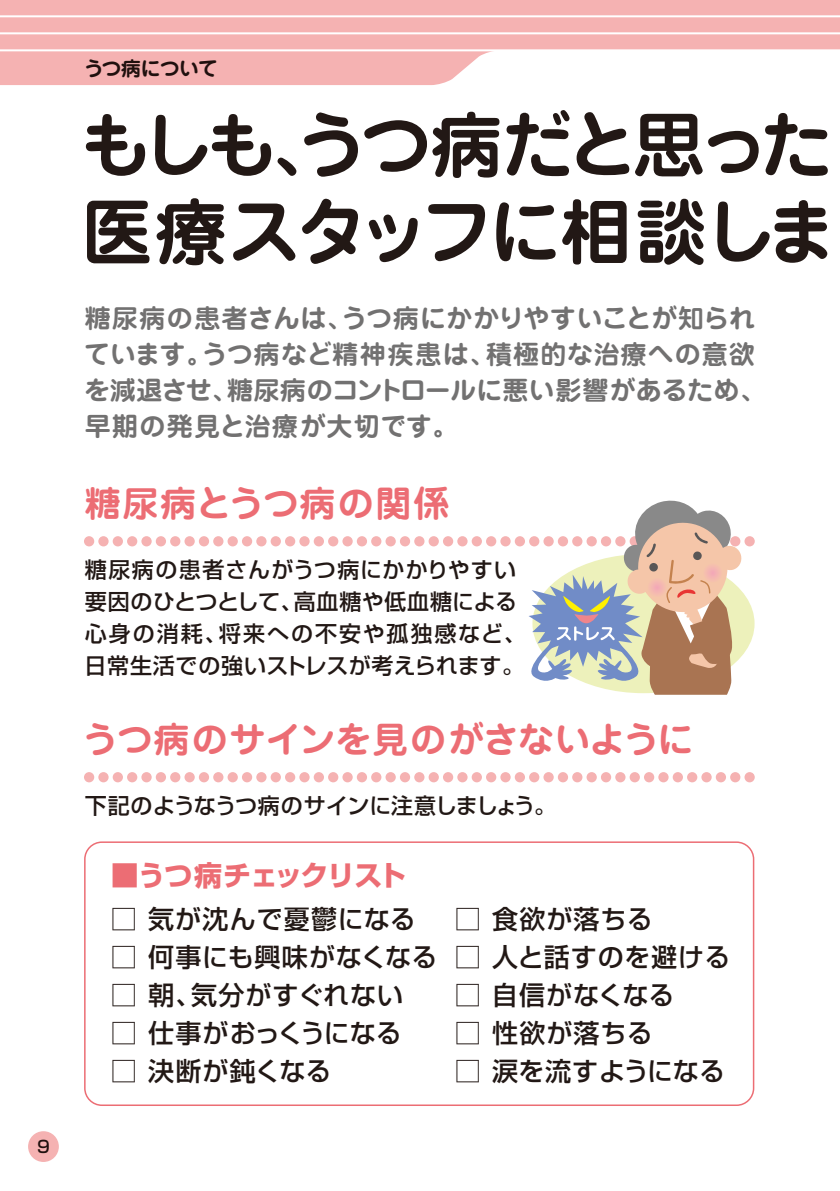
<style>
.page{position:relative;width:840px;height:1191px;background:#fff}
.page>*{position:absolute;margin:0;border:0;box-sizing:border-box;transform-origin:0 0}
.t1{font:700 72px/86.6px "Jun 501 Pro";letter-spacing:-.08em;color:#221815}
.t2{font:700 36px "Jun 501 Pro";letter-spacing:-.01em;color:#ec6d74}
.t3{font:700 36px "Jun 501 Pro";letter-spacing:.05em;color:#ec6d74}
.t4{font:700 28px "Shin Go Pro";letter-spacing:-.04em;color:#ec6d74}
.t5{font:700 26px/36px "Jun 501 Pro";letter-spacing:.02em;color:#727171}
.t6{font:500 26px "Shin Go Pro";letter-spacing:.03em;color:#221815}
.t7{font:500 26px "Shin Go Pro";letter-spacing:-.005em;color:#221815}
.t8{font:500 26px "Shin Go Pro";letter-spacing:.01em;color:#221815}
.t9{font:500 22px/32px "Shin Go Pro";letter-spacing:.035em;color:#221815}
.t10{font:500 22px "Shin Go Pro";letter-spacing:-.015em;color:#221815}
.t11{font:700 20px "Jun 501 Pro";letter-spacing:-.04em;color:#221815}
.t12{font:500 16.8px "Shin Go Pro";color:#221815}
</style>
<div class="page">
<svg style="left:0;top:0;width:839px;height:85px;fill:#f5b2b2"></svg>
<hr style="left:0;top:15px;width:839px;height:2px;background:#fff">
<hr style="left:0;top:32px;width:839px;height:2px;background:#fff">
<hr style="left:0;top:49px;width:839px;height:2px;background:#fff">
<div style="left:28px;top:1131px;width:31px;height:31px;background:#f5b2b2;border-radius:50%"></div>
<div style="left:84px;top:536px;width:10px;height:10px;background:#f5b2b2;border-radius:50%"></div>
<div style="left:98px;top:536px;width:10px;height:10px;background:#f5b2b2;border-radius:50%"></div>
<div style="left:113px;top:536px;width:10px;height:10px;background:#f5b2b2;border-radius:50%"></div>
<div style="left:127px;top:536px;width:10px;height:10px;background:#f5b2b2;border-radius:50%"></div>
<div style="left:141px;top:536px;width:11px;height:10px;background:#f5b2b2;border-radius:50%"></div>
<div style="left:156px;top:536px;width:10px;height:10px;background:#f5b2b2;border-radius:50%"></div>
<div style="left:170px;top:536px;width:10px;height:10px;background:#f5b2b2;border-radius:50%"></div>
<div style="left:184px;top:536px;width:11px;height:10px;background:#f5b2b2;border-radius:50%"></div>
<div style="left:199px;top:536px;width:10px;height:10px;background:#f5b2b2;border-radius:50%"></div>
<div style="left:213px;top:536px;width:10px;height:10px;background:#f5b2b2;border-radius:50%"></div>
<div style="left:227px;top:536px;width:11px;height:10px;background:#f5b2b2;border-radius:50%"></div>
<div style="left:242px;top:536px;width:10px;height:10px;background:#f5b2b2;border-radius:50%"></div>
<div style="left:256px;top:536px;width:10px;height:10px;background:#f5b2b2;border-radius:50%"></div>
<div style="left:270px;top:536px;width:11px;height:10px;background:#f5b2b2;border-radius:50%"></div>
<div style="left:285px;top:536px;width:10px;height:10px;background:#f5b2b2;border-radius:50%"></div>
<div style="left:299px;top:536px;width:10px;height:10px;background:#f5b2b2;border-radius:50%"></div>
<div style="left:313px;top:536px;width:11px;height:10px;background:#f5b2b2;border-radius:50%"></div>
<div style="left:328px;top:536px;width:10px;height:10px;background:#f5b2b2;border-radius:50%"></div>
<div style="left:342px;top:536px;width:10px;height:10px;background:#f5b2b2;border-radius:50%"></div>
<div style="left:356px;top:536px;width:11px;height:10px;background:#f5b2b2;border-radius:50%"></div>
<div style="left:371px;top:536px;width:10px;height:10px;background:#f5b2b2;border-radius:50%"></div>
<div style="left:385px;top:536px;width:10px;height:10px;background:#f5b2b2;border-radius:50%"></div>
<div style="left:399px;top:536px;width:11px;height:10px;background:#f5b2b2;border-radius:50%"></div>
<div style="left:414px;top:536px;width:10px;height:10px;background:#f5b2b2;border-radius:50%"></div>
<div style="left:428px;top:536px;width:10px;height:10px;background:#f5b2b2;border-radius:50%"></div>
<div style="left:442px;top:536px;width:11px;height:10px;background:#f5b2b2;border-radius:50%"></div>
<div style="left:457px;top:536px;width:10px;height:10px;background:#f5b2b2;border-radius:50%"></div>
<div style="left:471px;top:536px;width:10px;height:10px;background:#f5b2b2;border-radius:50%"></div>
<div style="left:486px;top:536px;width:10px;height:10px;background:#f5b2b2;border-radius:50%"></div>
<div style="left:500px;top:536px;width:10px;height:10px;background:#f5b2b2;border-radius:50%"></div>
<div style="left:514px;top:536px;width:10px;height:10px;background:#f5b2b2;border-radius:50%"></div>
<div style="left:744px;top:536px;width:10px;height:10px;background:#f5b2b2;border-radius:50%"></div>
<div style="left:84px;top:772px;width:10px;height:10px;background:#f5b2b2;border-radius:50%"></div>
<div style="left:98px;top:772px;width:10px;height:10px;background:#f5b2b2;border-radius:50%"></div>
<div style="left:113px;top:772px;width:10px;height:10px;background:#f5b2b2;border-radius:50%"></div>
<div style="left:127px;top:772px;width:10px;height:10px;background:#f5b2b2;border-radius:50%"></div>
<div style="left:141px;top:772px;width:11px;height:10px;background:#f5b2b2;border-radius:50%"></div>
<div style="left:156px;top:772px;width:10px;height:10px;background:#f5b2b2;border-radius:50%"></div>
<div style="left:170px;top:772px;width:10px;height:10px;background:#f5b2b2;border-radius:50%"></div>
<div style="left:184px;top:772px;width:11px;height:10px;background:#f5b2b2;border-radius:50%"></div>
<div style="left:199px;top:772px;width:10px;height:10px;background:#f5b2b2;border-radius:50%"></div>
<div style="left:213px;top:772px;width:10px;height:10px;background:#f5b2b2;border-radius:50%"></div>
<div style="left:227px;top:772px;width:11px;height:10px;background:#f5b2b2;border-radius:50%"></div>
<div style="left:242px;top:772px;width:10px;height:10px;background:#f5b2b2;border-radius:50%"></div>
<div style="left:256px;top:772px;width:10px;height:10px;background:#f5b2b2;border-radius:50%"></div>
<div style="left:270px;top:772px;width:11px;height:10px;background:#f5b2b2;border-radius:50%"></div>
<div style="left:285px;top:772px;width:10px;height:10px;background:#f5b2b2;border-radius:50%"></div>
<div style="left:299px;top:772px;width:10px;height:10px;background:#f5b2b2;border-radius:50%"></div>
<div style="left:313px;top:772px;width:11px;height:10px;background:#f5b2b2;border-radius:50%"></div>
<div style="left:328px;top:772px;width:10px;height:10px;background:#f5b2b2;border-radius:50%"></div>
<div style="left:342px;top:772px;width:10px;height:10px;background:#f5b2b2;border-radius:50%"></div>
<div style="left:356px;top:772px;width:11px;height:10px;background:#f5b2b2;border-radius:50%"></div>
<div style="left:371px;top:772px;width:10px;height:10px;background:#f5b2b2;border-radius:50%"></div>
<div style="left:385px;top:772px;width:10px;height:10px;background:#f5b2b2;border-radius:50%"></div>
<div style="left:399px;top:772px;width:11px;height:10px;background:#f5b2b2;border-radius:50%"></div>
<div style="left:414px;top:772px;width:10px;height:10px;background:#f5b2b2;border-radius:50%"></div>
<div style="left:428px;top:772px;width:10px;height:10px;background:#f5b2b2;border-radius:50%"></div>
<div style="left:442px;top:772px;width:11px;height:10px;background:#f5b2b2;border-radius:50%"></div>
<div style="left:457px;top:772px;width:10px;height:10px;background:#f5b2b2;border-radius:50%"></div>
<div style="left:471px;top:772px;width:10px;height:10px;background:#f5b2b2;border-radius:50%"></div>
<div style="left:486px;top:772px;width:10px;height:10px;background:#f5b2b2;border-radius:50%"></div>
<div style="left:500px;top:772px;width:10px;height:10px;background:#f5b2b2;border-radius:50%"></div>
<div style="left:514px;top:772px;width:10px;height:10px;background:#f5b2b2;border-radius:50%"></div>
<div style="left:529px;top:772px;width:10px;height:10px;background:#f5b2b2;border-radius:50%"></div>
<div style="left:543px;top:772px;width:10px;height:10px;background:#f5b2b2;border-radius:50%"></div>
<div style="left:557px;top:772px;width:10px;height:10px;background:#f5b2b2;border-radius:50%"></div>
<div style="left:572px;top:772px;width:10px;height:10px;background:#f5b2b2;border-radius:50%"></div>
<div style="left:586px;top:772px;width:10px;height:10px;background:#f5b2b2;border-radius:50%"></div>
<div style="left:600px;top:772px;width:10px;height:10px;background:#f5b2b2;border-radius:50%"></div>
<div style="left:615px;top:772px;width:10px;height:10px;background:#f5b2b2;border-radius:50%"></div>
<div style="left:629px;top:772px;width:10px;height:10px;background:#f5b2b2;border-radius:50%"></div>
<div style="left:643px;top:772px;width:11px;height:10px;background:#f5b2b2;border-radius:50%"></div>
<div style="left:658px;top:772px;width:10px;height:10px;background:#f5b2b2;border-radius:50%"></div>
<div style="left:672px;top:772px;width:10px;height:10px;background:#f5b2b2;border-radius:50%"></div>
<div style="left:686px;top:772px;width:11px;height:10px;background:#f5b2b2;border-radius:50%"></div>
<div style="left:701px;top:772px;width:10px;height:10px;background:#f5b2b2;border-radius:50%"></div>
<div style="left:715px;top:772px;width:10px;height:10px;background:#f5b2b2;border-radius:50%"></div>
<div style="left:729px;top:772px;width:11px;height:10px;background:#f5b2b2;border-radius:50%"></div>
<div style="left:744px;top:772px;width:10px;height:10px;background:#f5b2b2;border-radius:50%"></div>
<div style="left:84px;top:841px;width:670px;height:265px;border:2px solid #ec6d74;border-radius:17px"></div>
<svg style="left:522px;top:500px;width:220px;height:195px"></svg>
<p class="t12" style="left:37px;top:1133px;width:14px">9</p>
<p class="t11" style="left:83px;top:53px;width:136px">うつ病について</p>
<h1 class="t1" style="left:79px;top:95px;width:762px">もしも、うつ病だと思った医療スタッフに相談しま</h1>
<p class="t5" style="left:84px;top:298px;width:684px">糖尿病の患者さんは、うつ病にかかりやすいことが知られています。うつ病など精神疾患は、積極的な治療への意欲を減退させ、糖尿病のコントロールに悪い影響があるため、早期の発見と治療が大切です。</p>
<h2 class="t3" style="left:85px;top:475px;width:366px">糖尿病とうつ病の関係</h2>
<p class="t9" style="left:84px;top:551px;width:443px">糖尿病の患者さんがうつ病にかかりやすい要因のひとつとして、高血糖や低血糖による心身の消耗、将来への不安や孤独感など、日常生活での強いストレスが考えられます。</p>
<h2 class="t2" style="left:82px;top:710px;width:612px">うつ病のサインを見のがさないように</h2>
<p class="t10" style="left:85px;top:787px;width:472px">下記のようなうつ病のサインに注意しましょう。</p>
<p class="t4" style="left:111px;top:853px;width:296px">■うつ病チェックリスト</p>
<p class="t6" style="left:111px;top:898px;width:306px">□ 気が沈んで憂鬱になる</p>
<p class="t6" style="left:111px;top:936px;width:328px">□ 何事にも興味がなくなる</p>
<p class="t6" style="left:111px;top:974px;width:293px">□ 朝、気分がすぐれない</p>
<p class="t7" style="left:111px;top:1012px;width:292px">□ 仕事がおっくうになる</p>
<p class="t6" style="left:111px;top:1050px;width:222px">□ 決断が鈍くなる</p>
<p class="t6" style="left:454px;top:898px;width:199px">□ 食欲が落ちる</p>
<p class="t6" style="left:454px;top:936px;width:277px">□ 人と話すのを避ける</p>
<p class="t6" style="left:454px;top:974px;width:221px">□ 自信がなくなる</p>
<p class="t6" style="left:454px;top:1012px;width:199px">□ 性欲が落ちる</p>
<p class="t8" style="left:454px;top:1050px;width:272px">□ 涙を流すようになる</p>
</div>
